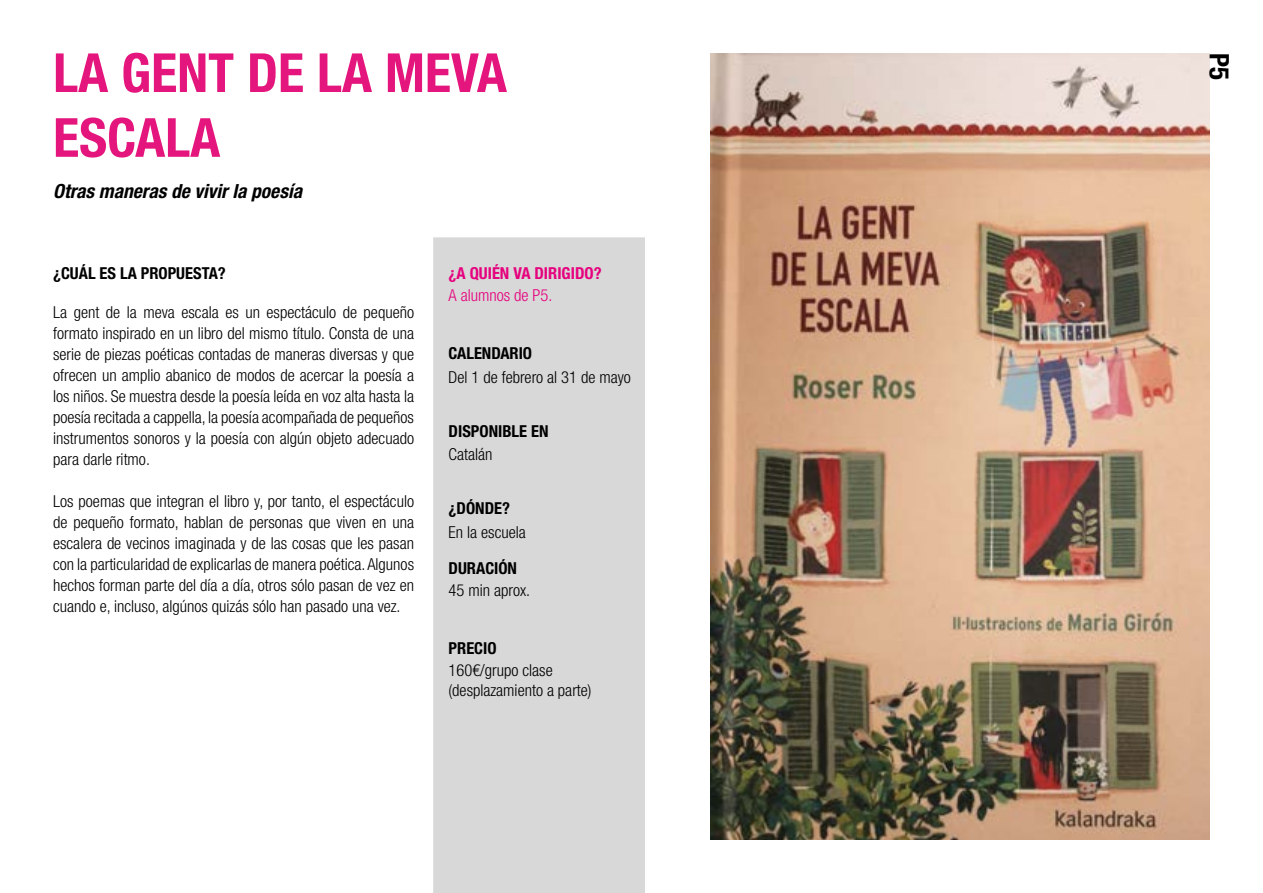
<style>
.page{position:relative;width:1263px;height:893px;background:#fff}
.page>*{position:absolute;margin:0;border:0;box-sizing:border-box;transform-origin:0 0}
.t1{font:700 condensed 54px/64.8px "Helvetica Neue LT Std";color:#e4167d}
.t2{font:700 condensed 27px "Helvetica Neue LT Std";color:#000}
.t3{font:italic 700 condensed 19.5px "Helvetica Neue LT Std";color:#000}
.t4{font:300 condensed 16.5px/21px "Helvetica Neue LT Std";color:#000;text-align:justify}
.t5{font:700 condensed 16.5px "Helvetica Neue LT Std";color:#000}
.t6{font:700 condensed 16.5px "Helvetica Neue LT Std";color:#e6007d}
.t7{font:300 condensed 16.5px "Helvetica Neue LT Std";color:#e6007d}
</style>
<div class="page">
<div style="left:434px;top:238px;width:210px;height:655px;background:#d8d8d8"></div>
<div style="left:433px;top:237px;width:212px;height:656px;border:2px solid #d8d8d8"></div>
<img style="left:710px;top:53px;width:499px;height:786px">
<h1 class="t1" style="left:53px;top:40px;width:455px">LA GENT DE LA MEVA<br>ESCALA</h1>
<p class="t3" style="left:53px;top:179px;width:250px">Otras maneras de vivir la poesía</p>
<p class="t5" style="left:53px;top:263px;width:174px">¿CUÁL ES LA PROPUESTA?</p>
<p class="t4" style="left:53px;top:301px;width:362px">La gent de la meva escala es un espectáculo de pequeño formato inspirado en un libro del mismo título. Consta de una serie de piezas poéticas contadas de maneras diversas y que ofrecen un amplio abanico de modos de acercar la poesía a los niños. Se muestra desde la poesía leída en voz alta hasta la poesía recitada a cappella, la poesía acompañada de pequeños instrumentos sonoros y la poesía con algún objeto adecuado para darle ritmo.</p>
<p class="t4" style="left:53px;top:490px;width:362px">Los poemas que integran el libro y, por tanto, el espectáculo de pequeño formato, hablan de personas que viven en una escalera de vecinos imaginada y de las cosas que les pasan con la particularidad de explicarlas de manera poética. Algunos hechos forman parte del día a día, otros sólo pasan de vez en cuando e, incluso, algúnos quizás sólo han pasado una vez.</p>
<p class="t6" style="left:449px;top:263px;width:155px">¿A QUIÉN VA DIRIGIDO?</p>
<p class="t7" style="left:449px;top:286px;width:105px">A alumnos de P5.</p>
<p class="t5" style="left:449px;top:343px;width:85px">CALENDARIO</p>
<p class="t4" style="left:449px;top:367px;width:184px">Del 1 de febrero al 31 de mayo</p>
<p class="t5" style="left:449px;top:421px;width:101px">DISPONIBLE EN</p>
<p class="t4" style="left:449px;top:443px;width:45px">Catalán</p>
<p class="t5" style="left:449px;top:498px;width:63px">¿DÓNDE?</p>
<p class="t4" style="left:449px;top:521px;width:79px">En la escuela</p>
<p class="t5" style="left:449px;top:558px;width:70px">DURACIÓN</p>
<p class="t4" style="left:449px;top:580px;width:83px">45 min aprox.</p>
<p class="t5" style="left:449px;top:638px;width:49px">PRECIO</p>
<p class="t4" style="left:449px;top:661px;width:144px;line-height:19.8px">160€/grupo clase (desplazamiento a parte)</p>
<h2 class="t2" style="left:1236px;top:53px;width:28px;rotate:90deg">P5</h2>
</div>
